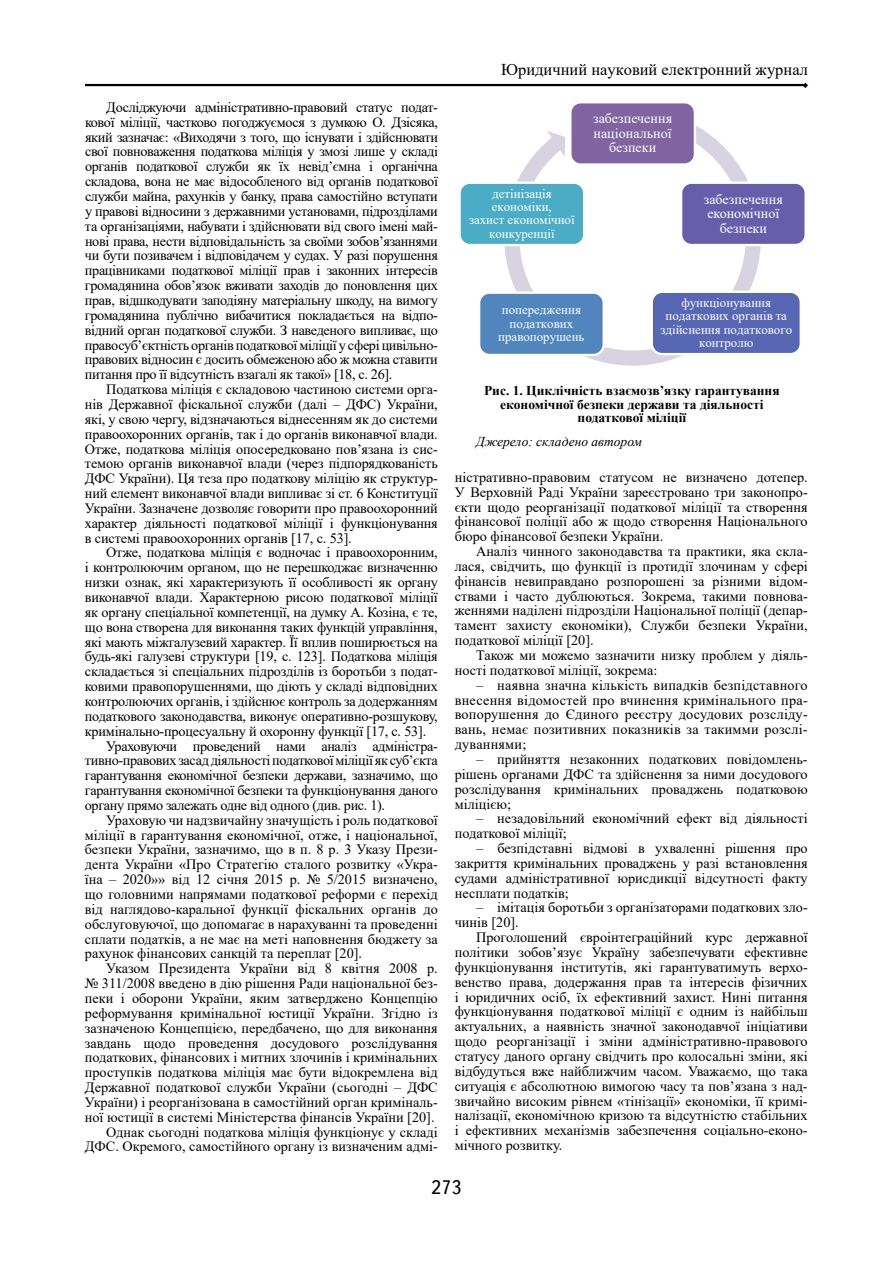
<style>
.page{position:relative;width:893px;height:1263px;background:#fff}
.page>*{position:absolute;margin:0;border:0;box-sizing:border-box;transform-origin:0 0}
.t1{font:19.5px "Ukrainian Text";color:#000}
.t2{font:16.5px "Times New Roman";color:#000}
.t3{font:14.25px/14.9px "Times New Roman";color:#000;text-align:justify}
.t4{font:14.25px "Times New Roman";letter-spacing:-.025em;color:#000}
.t5{font:14.1px/14.5px "Times New Roman";letter-spacing:.005em;color:#fff;text-align:center}
.t6{font:700 13.5px/13.5px "Times New Roman";color:#000;text-align:center}
.t7{font:italic 13.5px "Times New Roman";color:#000}
.t8{font:12.9px/13.4px "Times New Roman";color:#fff;text-align:center}
.t9{font:9px "Times New Roman";color:#000;scale:1.33 1}
</style>
<div class="page">
<hr style="left:85px;top:84px;width:721px;height:2px;background:#000">
<svg style="left:504px;top:126px;width:257px;height:240px"></svg>
<svg style="left:569px;top:103px;width:127px;height:63px;background:#8b72aa"></svg>
<div style="left:680px;top:182px;width:127px;height:64px;background:#685dab;border:2px solid #fff;border-radius:10px"></div>
<div style="left:651px;top:291px;width:151px;height:64px;background:#5767b4;border:2px solid #fff;border-radius:10px"></div>
<div style="left:478px;top:291px;width:127px;height:65px;background:#5185bd;border:2px solid #fff;border-radius:10px"></div>
<div style="left:458px;top:182px;width:127px;height:64px;background:#4bacc6;border:2px solid #fff;border-radius:10px"></div>
<p class="t3" style="left:85px;top:99px;width:355px;text-indent:21px">Досліджуючи адміністративно-правовий статус подат&shy;кової міліції, частково погоджуємося з думкою О. Дзісяка, який зазначає: «Виходячи з того, що існувати і здійснювати свої повноваження податкова міліція у змозі лише у складі органів податкової служби як їх невід’ємна і органічна складова, вона не має відособленого від органів податкової служби майна, рахунків у банку, права самостійно вступати у правові відносини з державними установами, підрозділами та організаціями, набувати і здійснювати від свого імені май&shy;нові права, нести відповідальність за своїми зобов’язаннями чи бути позивачем і відповідачем у судах. У разі порушення працівниками податкової міліції прав і законних інтересів громадянина обов’язок вживати заходів до поновлення цих прав, відшкодувати заподіяну матеріальну шкоду, на вимогу громадянина публічно вибачитися покладається на відпо&shy;відний орган податкової служби. З наведеного випливає, що правосуб’єктність органів податкової міліції у сфері цивільно&shy;правових відносин є досить обмеженою або ж можна ставити питання про її відсутність взагалі як такої» [18, c. 26].</p>
<p class="t3" style="left:85px;top:381px;width:354px;text-indent:21px">Податкова міліція є складовою частиною системи орга&shy;нів Державної фіскальної служби (далі – ДФС) України, які, у свою чергу, відзначаються віднесенням як до системи правоохоронних органів, так і до органів виконавчої влади.<br>Отже, податкова міліція опосередковано пов’язана із сис&shy;темою органів виконавчої влади (через підпорядкованість ДФС України). Ця теза про податкову міліцію як структур&shy;ний елемент виконавчої влади випливає зі ст. 6 Конституції України. Зазначене дозволяє говорити про правоохоронний характер діяльності податкової міліції і функціонування в системі правоохоронних органів [17, c. 53].</p>
<p class="t3" style="left:106px;top:545px;width:333px">Отже, податкова міліція є водночас і правоохоронним,</p>
<p class="t3" style="left:85px;top:560px;width:354px">і контролюючим органом, що не перешкоджає визначенню</p>
<p class="t3" style="left:85px;top:574px;width:354px">низки ознак, які характеризують її особливості як органу</p>
<p class="t3" style="left:85px;top:589px;width:354px">виконавчої влади. Характерною рисою податкової міліції</p>
<p class="t3" style="left:85px;top:604px;width:354px">як органу спеціальної компетенції, на думку А. Козіна, є те,</p>
<p class="t3" style="left:85px;top:619px;width:354px">що вона створена для виконання таких функцій управління,</p>
<p class="t3" style="left:85px;top:634px;width:354px">які мають міжгалузевий характер. Її вплив поширюється на</p>
<p class="t3" style="left:85px;top:649px;width:354px">будь-які галузеві структури [19, c. 123]. Податкова міліція</p>
<p class="t3" style="left:85px;top:664px;width:354px">складається зі спеціальних підрозділів із боротьби з подат-</p>
<p class="t3" style="left:85px;top:678px;width:354px">ковими правопорушеннями, що діють у складі відповідних</p>
<p class="t3" style="left:85px;top:693px;width:354px">контролюючих органів, і здійснює контроль за додержанням</p>
<p class="t3" style="left:85px;top:708px;width:354px">податкового законодавства, виконує оперативно-розшукову,</p>
<p class="t3" style="left:85px;top:723px;width:343px">кримінально-процесуальну й охоронну функції [17, c. 53].</p>
<p class="t4" style="left:106px;top:736px;width:333px">Ураховуючи проведений нами аналіз адміністра-</p>
<p class="t4" style="left:85px;top:750px;width:354px">тивно-правовихзасаддіяльностіподатковоїміліції як суб’єкта</p>
<p class="t4" style="left:85px;top:765px;width:354px">гарантування економічної безпеки держави, зазначимо, що</p>
<p class="t4" style="left:85px;top:780px;width:354px">гарантування економічної безпеки та функціонування даного</p>
<p class="t4" style="left:85px;top:795px;width:302px">органу прямо залежать одне від одного (див. рис. 1).</p>
<p class="t3" style="left:106px;top:812px;width:333px">Ураховую чи надзвичайну значущість і роль податкової</p>
<p class="t3" style="left:85px;top:827px;width:354px">міліції в гарантування економічної, отже, і національної,</p>
<p class="t3" style="left:85px;top:842px;width:354px">безпеки України, зазначимо, що в п. 8 р. 3 Указу Прези-</p>
<p class="t3" style="left:85px;top:857px;width:354px">дента України «Про Стратегію сталого розвитку «Укра-</p>
<p class="t3" style="left:85px;top:871px;width:354px">їна – 2020»» від 12 січня 2015 р. № 5/2015 визначено,</p>
<p class="t3" style="left:85px;top:886px;width:354px">що головними напрямами податкової реформи є перехід</p>
<p class="t3" style="left:85px;top:901px;width:354px">від наглядово-каральної функції фіскальних органів до</p>
<p class="t3" style="left:85px;top:916px;width:354px">обслуговуючої, що допомагає в нарахуванні та проведенні</p>
<p class="t3" style="left:85px;top:931px;width:354px">сплати податків, а не має на меті наповнення бюджету за</p>
<p class="t3" style="left:85px;top:946px;width:279px">рахунок фінансових санкцій та переплат [20].</p>
<p class="t3" style="left:106px;top:960px;width:333px">Указом Президента України від 8 квітня 2008 р.</p>
<p class="t3" style="left:85px;top:975px;width:354px">№ 311/2008 введено в дію рішення Ради національної без-</p>
<p class="t3" style="left:85px;top:990px;width:354px">пеки і оборони України, яким затверджено Концепцію</p>
<p class="t3" style="left:85px;top:1005px;width:354px">реформування кримінальної юстиції України. Згідно із</p>
<p class="t3" style="left:85px;top:1020px;width:354px">зазначеною Концепцією, передбачено, що для виконання</p>
<p class="t3" style="left:85px;top:1035px;width:354px">завдань щодо проведення досудового розслідування</p>
<p class="t3" style="left:85px;top:1050px;width:354px">податкових, фінансових і митних злочинів і кримінальних</p>
<p class="t3" style="left:85px;top:1064px;width:354px">проступків податкова міліція має бути відокремлена від</p>
<p class="t3" style="left:85px;top:1079px;width:354px">Державної податкової служби України (сьогодні – ДФС</p>
<p class="t3" style="left:85px;top:1094px;width:354px">України) і реорганізована в самостійний орган криміналь-</p>
<p class="t3" style="left:85px;top:1109px;width:351px">ної юстиції в системі Міністерства фінансів України [20].</p>
<p class="t3" style="left:106px;top:1124px;width:333px">Однак сьогодні податкова міліція функціонує у складі</p>
<p class="t3" style="left:85px;top:1139px;width:354px">ДФС. Окремого, самостійного органу із визначеним адмі-</p>
<p class="t2" style="left:501px;top:58px;width:308px">Юридичний науковий електронний журнал</p>
<p class="t9" style="left:802px;top:78px;width:6px">♦</p>
<p class="t8" style="left:469px;top:186px;width:107px">детінізація економіки,<br>захист економічної конкуренції</p>
<p class="t5" style="left:593px;top:111px;width:81px">забезпечення національної безпеки</p>
<p class="t5" style="left:704px;top:191px;width:81px">забезпечення економічної безпеки</p>
<p class="t8" style="left:498px;top:303px;width:88px">попередження податкових правопорушень</p>
<p class="t8" style="left:660px;top:295px;width:133px">функціонування податкових органів та здійснення податкового контролю</p>
<p class="t6" style="left:484px;top:384px;width:297px">Рис. 1. Циклічність взаємозв’язку гарантування економічної безпеки держави та діяльності податкової міліції</p>
<p class="t7" style="left:476px;top:432px;width:167px">Джерело: складено автором</p>
<p class="t3" style="left:455px;top:469px;width:354px">ністративно-правовим статусом не визначено дотепер.<br>У Верховній Раді України зареєстровано три законопро&shy;єкти щодо реорганізації податкової міліції та створення фінансової поліції або ж щодо створення Національного бюро фінансової безпеки України.</p>
<p class="t3" style="left:455px;top:543px;width:354px;text-indent:21px">Аналіз чинного законодавства та практики, яка скла&shy;лася, свідчить, що функції із протидії злочинам у сфері фінансів невиправдано розпорошені за різними відом&shy;ствами і часто дублюються. Зокрема, такими повнова&shy;женнями наділені підрозділи Національної поліції (депар&shy;тамент захисту економіки), Служби безпеки України, податкової міліції [20].</p>
<p class="t3" style="left:455px;top:647px;width:354px;text-indent:21px">Також ми можемо зазначити низку проблем у діяль&shy;ності податкової міліції, зокрема:</p>
<p class="t3" style="left:455px;top:677px;width:354px;text-indent:21px">– наявна значна кількість випадків безпідставного внесення відомостей про вчинення кримінального пра&shy;вопорушення до Єдиного реєстру досудових розсліду&shy;вань, немає позитивних показників за такимми розслі&shy;дуваннями;</p>
<p class="t3" style="left:455px;top:751px;width:354px;text-indent:21px">– прийняття незаконних податкових повідомлень&shy;рішень органами ДФС та здійснення за ними досудового розслідування кримінальних проваджень податковою міліцією;</p>
<p class="t3" style="left:455px;top:811px;width:354px;text-indent:21px">– незадовільний економічний ефект від діяльності податкової міліції;</p>
<p class="t3" style="left:455px;top:840px;width:354px;text-indent:21px">– безпідставні відмові в ухваленні рішення про закриття кримінальних проваджень у разі встановлення судами адміністративної юрисдикції відсутності факту несплати податків;</p>
<p class="t3" style="left:455px;top:900px;width:354px;text-indent:21px">– імітація боротьби з організаторами податкових зло&shy;чинів [20].</p>
<p class="t3" style="left:455px;top:929px;width:354px;text-indent:21px">Проголошений євроінтеграційний курс державної політики зобов’язує Україну забезпечувати ефективне функціонування інститутів, які гарантуватимуть верхо&shy;венство права, додержання прав та інтересів фізичних і юридичних осіб, їх ефективний захист. Нині питання функціонування податкової міліції є одним із найбільш актуальних, а наявність значної законодавчої ініціативи щодо реорганізації і зміни адміністративно-правового статусу даного органу свідчить про колосальні зміни, які відбудуться вже найближчим часом. Уважаємо, що така ситуація є абсолютною вимогою часу та пов’язана з над&shy;звичайно високим рівнем «тінізації» економіки, її кримі&shy;налізації, економічною кризою та відсутністю стабільних і ефективних механізмів забезпечення соціально-еконо&shy;мічного розвитку.</p>
<h1 class="t1" style="left:431px;top:1177px;width:32px">273</h1>
</div>
